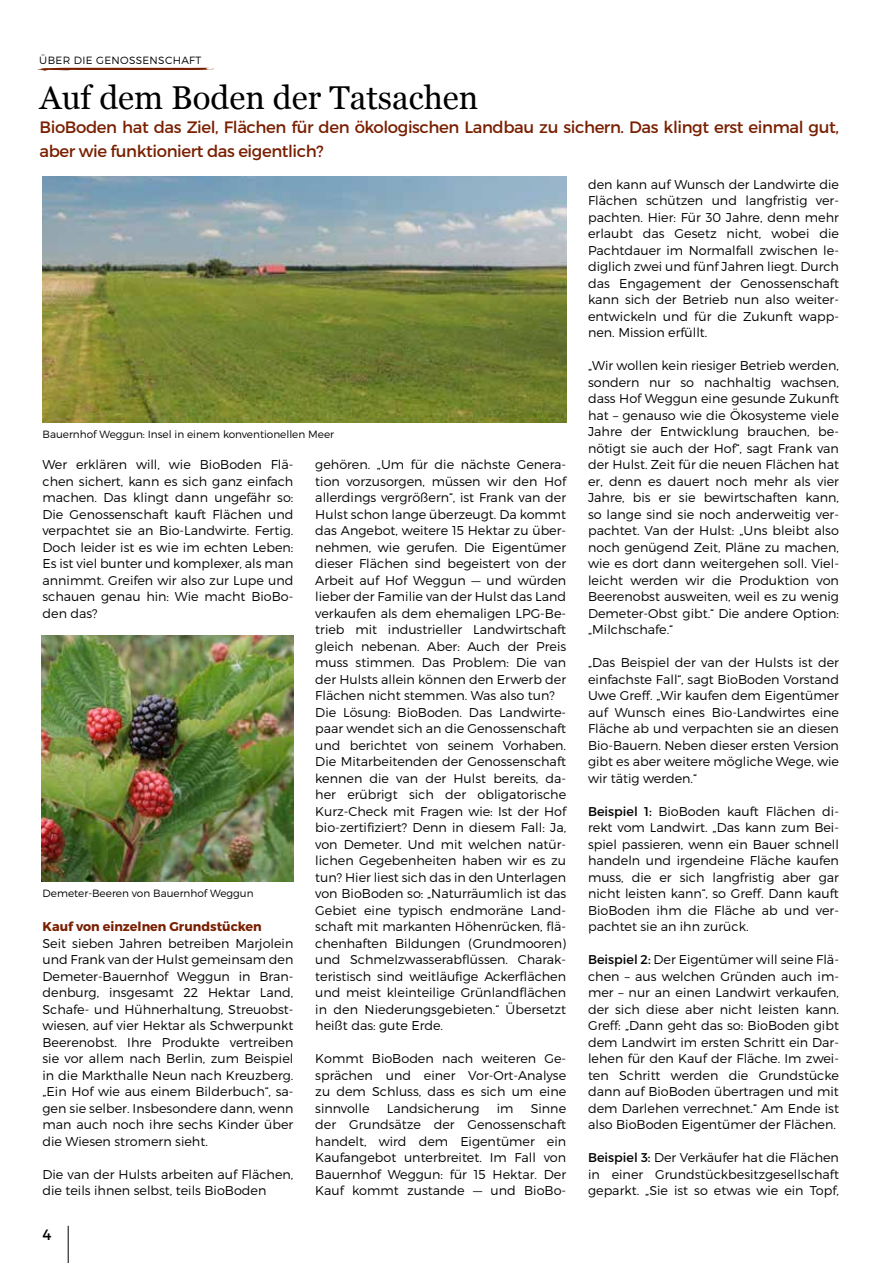
<style>
.page{position:relative;width:893px;height:1263px;background:#fff}
.page>*{position:absolute;margin:0;border:0;box-sizing:border-box;transform-origin:0 0}
.t1{font:33px "Georgia";color:#000}
.t2{font:16.5px/24px "Montserrat";letter-spacing:-.025em;color:#791f00}
.t3{font:15px "Montserrat";color:#000}
.t4{font:300 12.75px/16.5px "Montserrat";color:#000;text-align:justify}
.t5{font:700 12.75px "Montserrat";color:#791f00}
.t6{font:300 10.5px "Montserrat";color:#000}
.t7{font:300 10.5px "Montserrat";letter-spacing:.03em;color:#000}
.s1{font-weight:400}
</style>
<div class="page">
<svg style="left:37px;top:68px;width:177px;height:3px"></svg>
<hr style="left:68px;top:1226px;width:1px;height:37px;background:#000">
<img style="left:43px;top:176px;width:523px;height:246px">
<img style="left:42px;top:636px;width:251px;height:246px">
<p class="t7" style="left:39px;top:54px;width:163px">ÜBER DIE GENOSSENSCHAFT</p>
<h1 class="t1" style="left:40px;top:74px;width:440px">Auf dem Boden der Tatsachen</h1>
<p class="t2" style="left:40px;top:115px;width:801px">BioBoden hat das Ziel, Flächen für den ökologischen Landbau zu sichern. Das klingt erst einmal gut, aber wie funktioniert das eigentlich?</p>
<p class="t6" style="left:43px;top:427px;width:293px">Bauernhof Weggun: Insel in einem konventionellen Meer</p>
<p class="t4" style="left:43px;top:456px;width:252px">Wer erklären will, wie BioBoden Flä&shy;chen sichert, kann es sich ganz einfach machen. Das klingt dann ungefähr so:<br>Die Genossenschaft kauft Flächen und verpachtet sie an Bio-Landwirte. Fertig.<br>Doch leider ist es wie im echten Leben:<br>Es ist viel bunter und komplexer, als man annimmt. Greifen wir also zur Lupe und schauen genau hin: Wie macht BioBo&shy;den das?</p>
<p class="t4" style="left:315px;top:456px;width:252px;text-align:left">gehören. „Um für die nächste Genera&shy;tion vorzusorgen, müssen wir den Hof allerdings vergrößern“, ist Frank van der Hulst schon lange überzeugt. Da kommt das Angebot, weitere 15 Hektar zu über&shy;nehmen, wie gerufen. Die Eigentümer dieser Flächen sind begeistert von der Arbeit auf Hof Weggun — und würden lieber der Familie van der Hulst das Land verkaufen als dem ehemaligen LPG-Be&shy;trieb mit industrieller Landwirtschaft gleich nebenan. Aber: Auch der Preis muss stimmen. Das Problem: Die van der Hulsts allein können den Erwerb der Flächen nicht stemmen. Was also tun?<br>Die Lösung: BioBoden. Das Landwirte&shy;paar wendet sich an die Genossenschaft und berichtet von seinem Vorhaben.<br>Die Mitarbeitenden der Genossenschaft kennen die van der Hulst bereits, da&shy;her erübrigt sich der obligatorische Kurz-Check mit Fragen wie: Ist der Hof bio-zertifiziert? Denn in diesem Fall: Ja, von Demeter. Und mit welchen natür&shy;lichen Gegebenheiten haben wir es zu tun? Hier liest sich das in den Unterlagen von BioBoden so: „Naturräumlich ist das Gebiet eine typisch endmoräne Land&shy;schaft mit markanten Höhenrücken, flä&shy;chenhaften Bildungen (Grundmooren) und Schmelzwasserabflüssen. Charak&shy;teristisch sind weitläufige Ackerflächen und meist kleinteilige Grünlandflächen in den Niederungsgebieten.“ Übersetzt heißt das: gute Erde.</p>
<p class="t4" style="left:315px;top:1050px;width:252px">Kommt BioBoden nach weiteren Ge&shy;sprächen und einer Vor-Ort-Analyse zu dem Schluss, dass es sich um eine sinnvolle</p>
<p class="t6" style="left:43px;top:887px;width:212px">Demeter-Beeren von Bauernhof Weggun</p>
<p class="t5" style="left:43px;top:919px;width:221px">Kauf von einzelnen Grundstücken</p>
<p class="t4" style="left:43px;top:935px;width:252px">Seit sieben Jahren betreiben Marjolein und Frank van der Hulst gemeinsam den Demeter-Bauernhof Weggun in Bran&shy;denburg, insgesamt 22 Hektar Land, Schafe- und Hühnerhaltung, Streuobst&shy;wiesen, auf vier Hektar als Schwerpunkt Beerenobst. Ihre Produkte vertreiben sie vor allem nach Berlin, zum Beispiel in die Markthalle Neun nach Kreuzberg. „Ein Hof wie aus einem Bilderbuch“, sa&shy;gen sie selber. Insbesondere dann, wenn man auch noch ihre sechs Kinder über die Wiesen stromern sieht.</p>
<p class="t4" style="left:43px;top:1166px;width:252px">Die van der Hulsts arbeiten auf Flächen, die teils ihnen selbst, teils BioBoden</p>
<p class="t4" style="left:387px;top:1100px;width:94px">Landsicherung</p>
<p class="t4" style="left:497px;top:1100px;width:18px">im</p>
<p class="t4" style="left:315px;top:1100px;width:252px;text-indent:215px">Sinne der Grundsätze der Genossenschaft handelt, wird dem Eigentümer ein Kaufangebot unterbreitet. Im Fall von Bauernhof Weggun: für 15 Hektar. Der Kauf kommt zustande — und BioBo-</p>
<p class="t3" style="left:43px;top:1226px;width:10px">4</p>
<p class="t4" style="left:588px;top:176px;width:252px">den kann auf Wunsch der Landwirte die Flächen schützen und langfristig ver&shy;pachten. Hier: Für 30 Jahre, denn mehr erlaubt das Gesetz nicht, wobei die Pachtdauer im Normalfall zwischen le&shy;diglich zwei und fünf Jahren liegt. Durch das Engagement der Genossenschaft kann sich der Betrieb nun also weiter&shy;entwickeln und für die Zukunft wapp&shy;nen. Mission erfüllt.</p>
<p class="t4" style="left:588px;top:357px;width:252px">„Wir wollen kein riesiger Betrieb werden, sondern nur so nachhaltig wachsen, dass Hof Weggun eine gesunde Zukunft hat – genauso wie die Ökosysteme viele Jahre der Entwicklung brauchen, be&shy;nötigt sie auch der Hof“, sagt Frank van der Hulst. Zeit für die neuen Flächen hat er, denn es dauert noch mehr als vier Jahre, bis er sie bewirtschaften kann, so lange sind sie noch anderweitig ver&shy;pachtet. Van der Hulst: „Uns bleibt also noch genügend Zeit, Pläne zu machen, wie es dort dann weitergehen soll. Viel&shy;leicht werden wir die Produktion von Beerenobst ausweiten, weil es zu wenig Demeter-Obst gibt.“ Die andere Option: „Milchschafe.“</p>
<p class="t4" style="left:588px;top:654px;width:252px">„Das Beispiel der van der Hulsts ist der einfachste Fall“, sagt BioBoden Vorstand Uwe Greff. „Wir kaufen dem Eigentümer auf Wunsch eines Bio-Landwirtes eine Fläche ab und verpachten sie an diesen Bio-Bauern. Neben dieser ersten Version gibt es aber weitere mögliche Wege, wie wir tätig werden.“</p>
<p class="t4" style="left:588px;top:803px;width:252px"><span class="s1">Beispiel 1:</span> BioBoden kauft Flächen di&shy;rekt vom Landwirt. „Das kann zum Bei&shy;spiel passieren, wenn ein Bauer schnell handeln und irgendeine Fläche kaufen muss, die er sich langfristig aber gar nicht leisten kann“, so Greff. Dann kauft BioBoden ihm die Fläche ab und ver&shy;pachtet sie an ihn zurück.</p>
<p class="t4" style="left:588px;top:951px;width:252px"><span class="s1">Beispiel 2:</span> Der Eigentümer will seine Flä&shy;chen – aus welchen Gründen auch im&shy;mer – nur an einen Landwirt verkaufen, der sich diese aber nicht leisten kann.<br>Greff: „Dann geht das so: BioBoden gibt dem Landwirt im ersten Schritt ein Dar&shy;lehen für den Kauf der Fläche. Im zwei&shy;ten Schritt werden die Grundstücke dann auf BioBoden übertragen und mit dem Darlehen verrechnet.“ Am Ende ist also BioBoden Eigentümer der Flächen.</p>
<p class="t4" style="left:588px;top:1149px;width:252px"><span class="s1">Beispiel 3:</span> Der Verkäufer hat die Flächen in einer Grundstückbesitzgesellschaft geparkt. „Sie ist so etwas wie ein Topf,</p>
</div>
